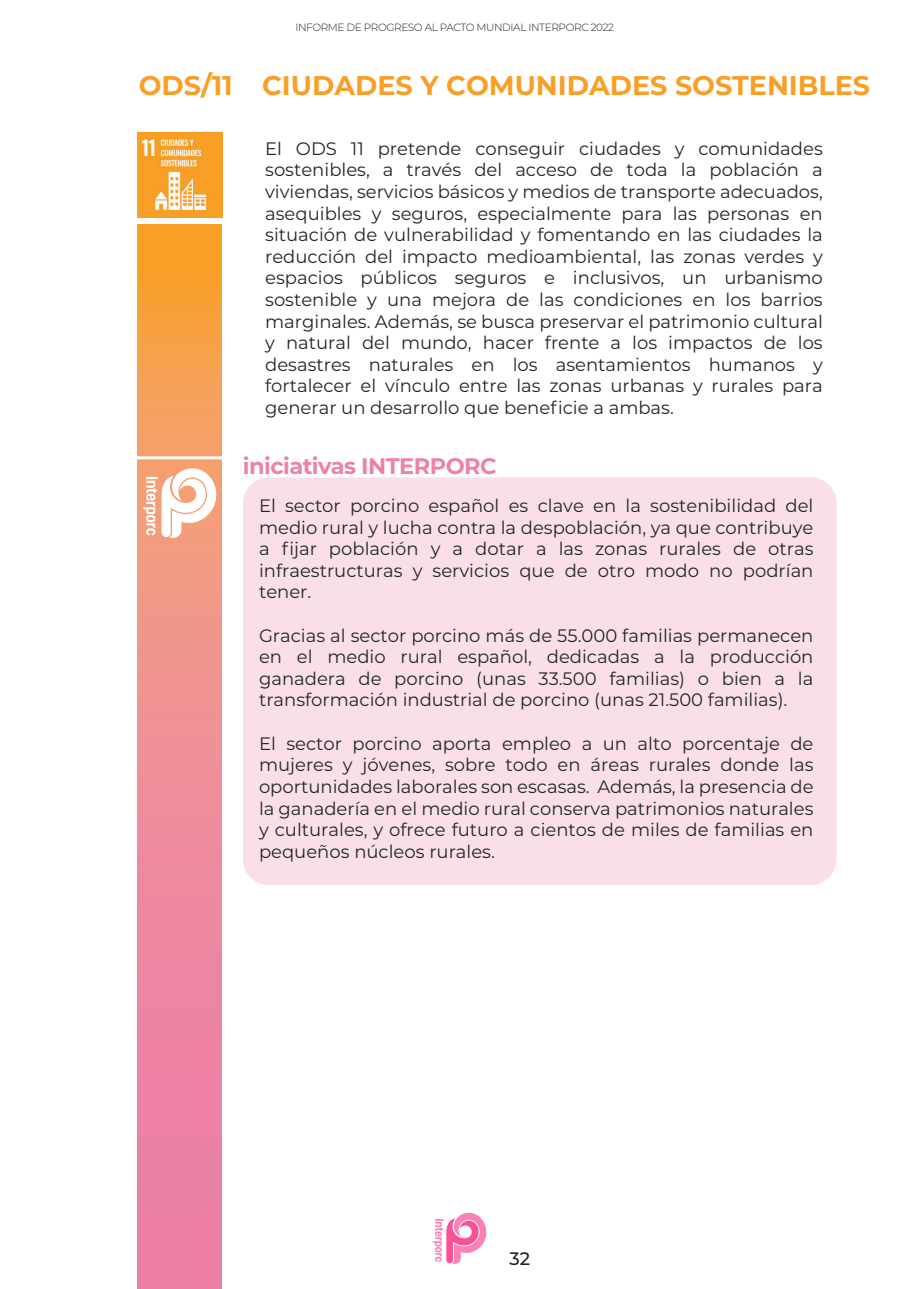
<style>
.page{position:relative;width:919px;height:1289px;background:#fff}
.page>*{position:absolute;margin:0;border:0;box-sizing:border-box;transform-origin:0 0}
.t1{font:700 27px "Montserrat";color:#f89f27}
.t2{font:700 22.5px "Montserrat";letter-spacing:-.025em;color:#ee81a8}
.t3{font:18px/21.6px "Montserrat";color:#22272c;text-align:justify}
.t4{font:500 18px "Montserrat";color:#231f20}
.t5{font:300 10.5px "Montserrat";letter-spacing:-.035em;color:#231f20}
</style>
<div class="page">
<img style="left:137px;top:132px;width:85px;height:85px">
<div style="left:243px;top:477px;width:593px;height:408px;background:#fadfe9;border-radius:26px"></div>
<svg style="left:138px;top:225px;width:83px;height:1063px;background:#f08f87"></svg>
<svg style="left:143px;top:467px;width:74px;height:71px"></svg>
<hr style="left:119px;top:456px;width:111px;height:3px;background:#fff">
<svg style="left:432px;top:1212px;width:54px;height:51px"></svg>
<p class="t5" style="left:295px;top:20px;width:320px">INFORME DE PROGRESO AL PACTO MUNDIAL INTERPORC 2022</p>
<h1 class="t1" style="left:139px;top:66px;width:732px">ODS/11 CIUDADES Y COMUNIDADES SOSTENIBLES</h1>
<p class="t3" style="left:265px;top:137px;width:559px">El ODS 11 pretende conseguir ciudades y comunidades sostenibles, a través del acceso de toda la población a viviendas, servicios básicos y medios de transporte adecuados, asequibles y seguros, especialmente para las personas en situación de vulnerabilidad y fomentando en las ciudades la reducción del impacto medioambiental, las zonas verdes y espacios públicos seguros e inclusivos, un urbanismo sostenible y una mejora de las condiciones en los barrios marginales. Además, se busca preservar el patrimonio cultural y natural del mundo, hacer frente a los impactos de los desastres naturales en los asentamientos humanos y fortalecer el vínculo entre las zonas urbanas y rurales para generar un desarrollo que beneficie a ambas.</p>
<p class="t2" style="left:243px;top:450px;width:255px">iniciativas INTERPORC</p>
<p class="t3" style="left:259px;top:494px;width:556px">El sector porcino español es clave en la sostenibilidad del medio rural y lucha contra la despoblación, ya que contribuye a fijar población y a dotar a las zonas rurales de otras infraestructuras y servicios que de otro modo no podrían tener.</p>
<p class="t3" style="left:259px;top:623px;width:556px">Gracias al sector porcino más de 55.000 familias permanecen en el medio rural español, dedicadas a la producción ganadera de porcino (unas 33.500 familias) o bien a la transformación industrial de porcino (unas 21.500 familias).</p>
<p class="t3" style="left:259px;top:731px;width:556px">El sector porcino aporta empleo a un alto porcentaje de mujeres y jóvenes, sobre todo en áreas rurales donde las oportunidades laborales son escasas. Además, la presencia de la ganadería en el medio rural conserva patrimonios naturales y culturales, y ofrece futuro a cientos de miles de familias en pequeños núcleos rurales.</p>
<p class="t4" style="left:509px;top:1246px;width:22px">32</p>
</div>
